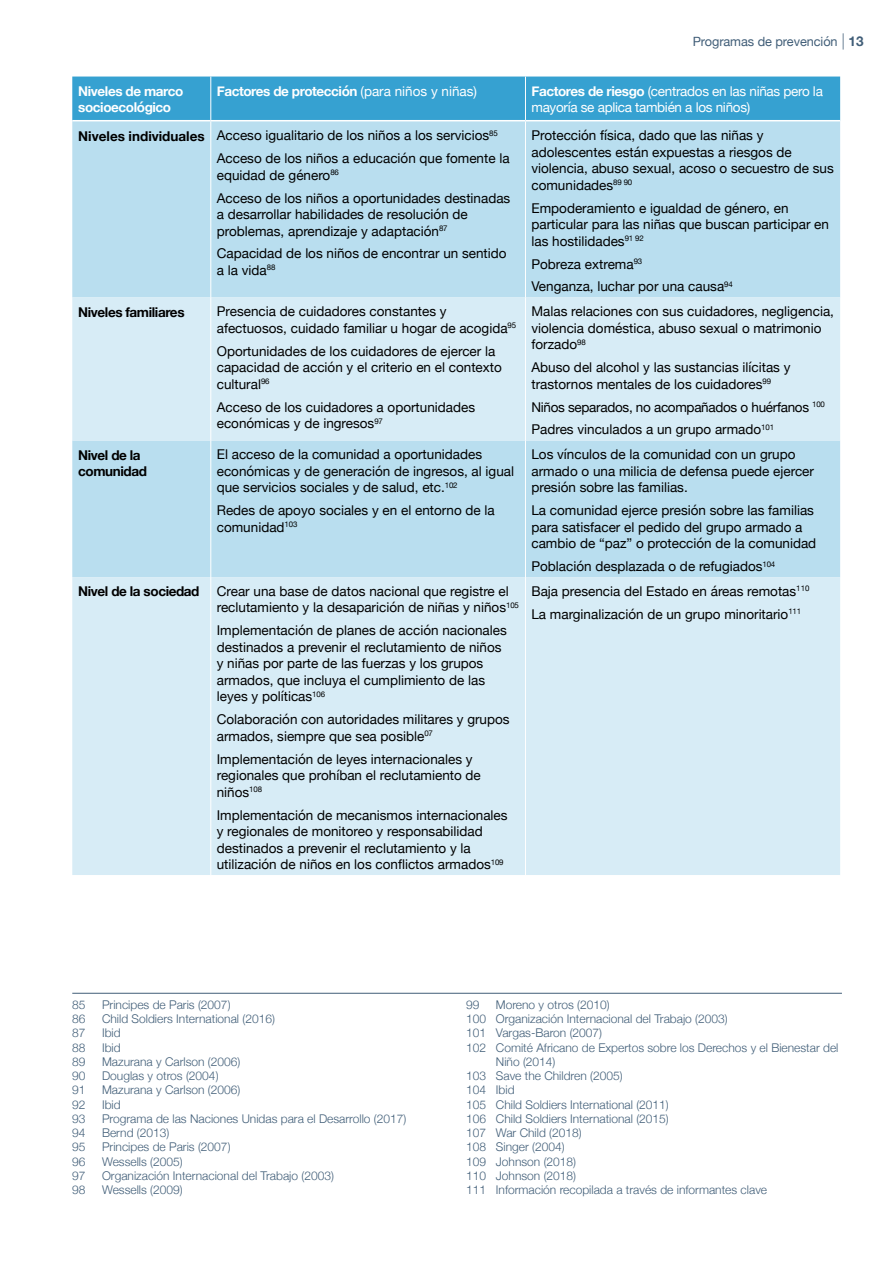
<style>
.page{position:relative;width:893px;height:1263px;background:#fff}
.page>*{position:absolute;margin:0;border:0;box-sizing:border-box;transform-origin:0 0}
.table_body{font:13.5px/16.5px "Helvetica Neue";color:#000}
.table_heading{font:13.5px/16.5px "Helvetica Neue";letter-spacing:-.02em;color:#fff}
.table_heading-2{font:700 13.5px/16.5px "Helvetica Neue";letter-spacing:-.03em;color:#fff}
.table_heading-3{font:700 13.5px/16.5px "Helvetica Neue";letter-spacing:-.03em;color:#000}
.table_body-2{font:13.5px "Helvetica Neue";letter-spacing:-.02em;color:#000}
.table_heading-4{font:700 13.5px "Helvetica Neue";color:#000}
.contents_-_level_2{font:12.75px "Helvetica Neue";letter-spacing:-.005em;color:#415e78}
.t1{font:300 12px/14.2px "Helvetica Neue";color:#415e78}
.s1{font-weight:300;font-size:16.2px}
.s2{font-weight:700;font-size:13.5px}
.s3{font-weight:400}
.s4{font-weight:700}
</style>
<div class="page">
<div style="left:72px;top:77px;width:768px;height:43px;background:#36a1d1"></div>
<div style="left:72px;top:121px;width:768px;height:176px;background:#b9deef"></div>
<svg style="left:72px;top:297px;width:768px;height:578px;background:#d0e8f4"></svg>
<hr style="left:210px;top:77px;width:1px;height:43px;background:#fff">
<hr style="left:525px;top:77px;width:1px;height:43px;background:#fff">
<hr style="left:210px;top:121px;width:1px;height:176px;background:#fff">
<hr style="left:525px;top:121px;width:1px;height:176px;background:#fff">
<hr style="left:210px;top:297px;width:1px;height:143px;background:#fff">
<hr style="left:525px;top:297px;width:1px;height:143px;background:#fff">
<hr style="left:210px;top:440px;width:1px;height:137px;background:#fff">
<hr style="left:525px;top:440px;width:1px;height:137px;background:#fff">
<hr style="left:210px;top:577px;width:1px;height:298px;background:#fff">
<hr style="left:525px;top:577px;width:1px;height:298px;background:#fff">
<hr style="left:72px;top:993px;width:770px;height:1px;background:#415e78">
<p class="contents_-_level_2" style="left:693px;top:32px;width:172px">Programas de prevención <span class="s1">|</span> <span class="s2">13</span></p>
<p class="table_heading-2" style="left:78px;top:83px;width:107px">Niveles de marco socioecológico</p>
<p class="table_heading-2" style="left:217px;top:83px;width:262px">Factores de protección <span class="s3">(para niños y niñas)</span></p>
<p class="table_heading" style="left:531px;top:83px;width:293px"><span class="s4">Factores de riesgo</span> (centrados en las niñas pero la mayoría se aplica también a los niños)</p>
<p class="table_heading-4" style="left:78px;top:125px;width:128px">Niveles individuales</p>
<p class="table_body" style="left:217px;top:128px;width:283px">Acceso igualitario de los niños a los servicios<sup>85</sup></p>
<p class="table_body" style="left:217px;top:151px;width:294px">Acceso de los niños a educación que fomente la equidad de género<sup>86</sup></p>
<p class="table_body" style="left:217px;top:190px;width:295px">Acceso de los niños a oportunidades destinadas a desarrollar habilidades de resolución de problemas, aprendizaje y adaptación<sup>87</sup></p>
<p class="table_body" style="left:217px;top:246px;width:291px">Capacidad de los niños de encontrar un sentido a la vida<sup>88</sup></p>
<p class="table_body" style="left:531px;top:128px;width:304px">Protección física, dado que las niñas y adolescentes están expuestas a riesgos de violencia, abuso sexual, acoso o secuestro de sus comunidades<sup>89</sup> <sup>90</sup></p>
<p class="table_body" style="left:531px;top:200px;width:299px">Empoderamiento e igualdad de género, en particular para las niñas que buscan participar en las hostilidades<sup>91</sup> <sup>92</sup></p>
<p class="table_body" style="left:531px;top:256px;width:112px">Pobreza extrema<sup>93</sup></p>
<p class="table_body" style="left:531px;top:279px;width:203px">Venganza, luchar por una causa<sup>94</sup></p>
<p class="table_heading-3" style="left:78px;top:304px;width:108px">Niveles familiares</p>
<p class="table_body" style="left:217px;top:304px;width:301px">Presencia de cuidadores constantes y afectuosos, cuidado familiar u hogar de acogida<sup>95</sup></p>
<p class="table_body" style="left:217px;top:343px;width:287px">Oportunidades de los cuidadores de ejercer la capacidad de acción y el criterio en el contexto cultural<sup>96</sup></p>
<p class="table_body" style="left:217px;top:399px;width:260px">Acceso de los cuidadores a oportunidades económicas y de ingresos<sup>97</sup></p>
<p class="table_heading-3" style="left:78px;top:447px;width:70px">Nivel de la comunidad</p>
<p class="table_body" style="left:217px;top:447px;width:299px">El acceso de la comunidad a oportunidades económicas y de generación de ingresos, al igual que servicios sociales y de salud, etc.<sup>102</sup></p>
<p class="table_body" style="left:217px;top:503px;width:280px">Redes de apoyo sociales y en el entorno de la comunidad<sup>103</sup></p>
<p class="table_heading-3" style="left:78px;top:583px;width:123px">Nivel de la sociedad</p>
<p class="table_body" style="left:217px;top:584px;width:304px">Crear una base de datos nacional que registre el reclutamiento y la desaparición de niñas y niños<sup>105</sup></p>
<p class="table_body" style="left:217px;top:623px;width:292px">Implementación de planes de acción nacionales destinados a prevenir el reclutamiento de niños y niñas por parte de las fuerzas y los grupos armados, que incluya el cumplimiento de las leyes y políticas<sup>106</sup></p>
<p class="table_body" style="left:217px;top:712px;width:294px">Colaboración con autoridades militares y grupos armados, siempre que sea posible<sup>07</sup></p>
<p class="table_body" style="left:217px;top:751px;width:266px">Implementación de leyes internacionales y regionales que prohíban el reclutamiento de niños<sup>108</sup></p>
<p class="table_body" style="left:217px;top:807px;width:292px">Implementación de mecanismos internacionales y regionales de monitoreo y responsabilidad destinados a prevenir el reclutamiento y la utilización de niños en los conflictos armados<sup>109</sup></p>
<p class="table_body" style="left:531px;top:304px;width:304px">Malas relaciones con sus cuidadores, negligencia, violencia doméstica, abuso sexual o matrimonio forzado<sup>98</sup></p>
<p class="table_body" style="left:531px;top:360px;width:261px">Abuso del alcohol y las sustancias ilícitas y trastornos mentales de los cuidadores<sup>99</sup></p>
<p class="table_body-2" style="left:531px;top:397px;width:295px">Niños separados, no acompañados o huérfanos <sup>100</sup></p>
<p class="table_body" style="left:531px;top:422px;width:244px">Padres vinculados a un grupo armado<sup>101</sup></p>
<p class="table_body" style="left:531px;top:447px;width:284px">Los vínculos de la comunidad con un grupo armado o una milicia de defensa puede ejercer presión sobre las familias.</p>
<p class="table_body" style="left:531px;top:503px;width:286px">La comunidad ejerce presión sobre las familias para satisfacer el pedido del grupo armado a cambio de “paz” o protección de la comunidad</p>
<p class="table_body" style="left:531px;top:559px;width:245px">Población desplazada o de refugiados<sup>104</sup></p>
<p class="table_body" style="left:531px;top:584px;width:279px">Baja presencia del Estado en áreas remotas<sup>110</sup></p>
<p class="table_body" style="left:531px;top:606px;width:271px">La marginalización de un grupo minoritario<sup>111</sup></p>
<p class="t1" style="left:72px;top:996px;width:15px">85</p>
<p class="t1" style="left:102px;top:996px;width:130px">Principes de Paris (2007)</p>
<p class="t1" style="left:72px;top:1011px;width:15px">86</p>
<p class="t1" style="left:102px;top:1011px;width:174px">Child Soldiers International (2016)</p>
<p class="t1" style="left:72px;top:1025px;width:15px">87</p>
<p class="t1" style="left:102px;top:1025px;width:20px">Ibid</p>
<p class="t1" style="left:72px;top:1039px;width:15px">88</p>
<p class="t1" style="left:102px;top:1039px;width:20px">Ibid</p>
<p class="t1" style="left:72px;top:1053px;width:15px">89</p>
<p class="t1" style="left:102px;top:1053px;width:140px">Mazurana y Carlson (2006)</p>
<p class="t1" style="left:72px;top:1068px;width:15px">90</p>
<p class="t1" style="left:102px;top:1068px;width:118px">Douglas y otros (2004)</p>
<p class="t1" style="left:72px;top:1082px;width:15px">91</p>
<p class="t1" style="left:102px;top:1082px;width:140px">Mazurana y Carlson (2006)</p>
<p class="t1" style="left:72px;top:1096px;width:15px">92</p>
<p class="t1" style="left:102px;top:1096px;width:20px">Ibid</p>
<p class="t1" style="left:72px;top:1110px;width:15px">93</p>
<p class="t1" style="left:102px;top:1110px;width:306px">Programa de las Naciones Unidas para el Desarrollo (2017)</p>
<p class="t1" style="left:72px;top:1125px;width:15px">94</p>
<p class="t1" style="left:102px;top:1125px;width:69px">Bernd (2013)</p>
<p class="t1" style="left:72px;top:1139px;width:15px">95</p>
<p class="t1" style="left:102px;top:1139px;width:130px">Principes de Paris (2007)</p>
<p class="t1" style="left:72px;top:1153px;width:15px">96</p>
<p class="t1" style="left:102px;top:1153px;width:82px">Wessells (2005)</p>
<p class="t1" style="left:72px;top:1167px;width:15px">97</p>
<p class="t1" style="left:102px;top:1167px;width:233px">Organización Internacional del Trabajo (2003)</p>
<p class="t1" style="left:72px;top:1182px;width:15px">98</p>
<p class="t1" style="left:102px;top:1182px;width:82px">Wessells (2009)</p>
<p class="t1" style="left:466px;top:996px;width:15px">99</p>
<p class="t1" style="left:496px;top:996px;width:115px">Moreno y otros (2010)</p>
<p class="t1" style="left:466px;top:1011px;width:263px">100 Organización Internacional del Trabajo (2003)</p>
<p class="t1" style="left:466px;top:1025px;width:138px">101 Vargas-Baron (2007)</p>
<p class="t1" style="left:496px;top:1039px;width:344px;text-indent:-30px">102 Comité Africano de Expertos sobre los Derechos y el Bienestar del<br>Niño (2014)</p>
<p class="t1" style="left:466px;top:1068px;width:158px">103 Save the Children (2005)</p>
<p class="t1" style="left:466px;top:1082px;width:50px">104 Ibid</p>
<p class="t1" style="left:466px;top:1096px;width:204px">105 Child Soldiers International (2011)</p>
<p class="t1" style="left:466px;top:1110px;width:204px">106 Child Soldiers International (2015)</p>
<p class="t1" style="left:466px;top:1125px;width:117px">107 War Child (2018)</p>
<p class="t1" style="left:466px;top:1139px;width:100px">108 Singer (2004)</p>
<p class="t1" style="left:466px;top:1153px;width:112px">109 Johnson (2018)</p>
<p class="t1" style="left:466px;top:1167px;width:112px">110 Johnson (2018)</p>
<p class="t1" style="left:466px;top:1182px;width:302px">111 Información recopilada a través de informantes clave</p>
</div>
